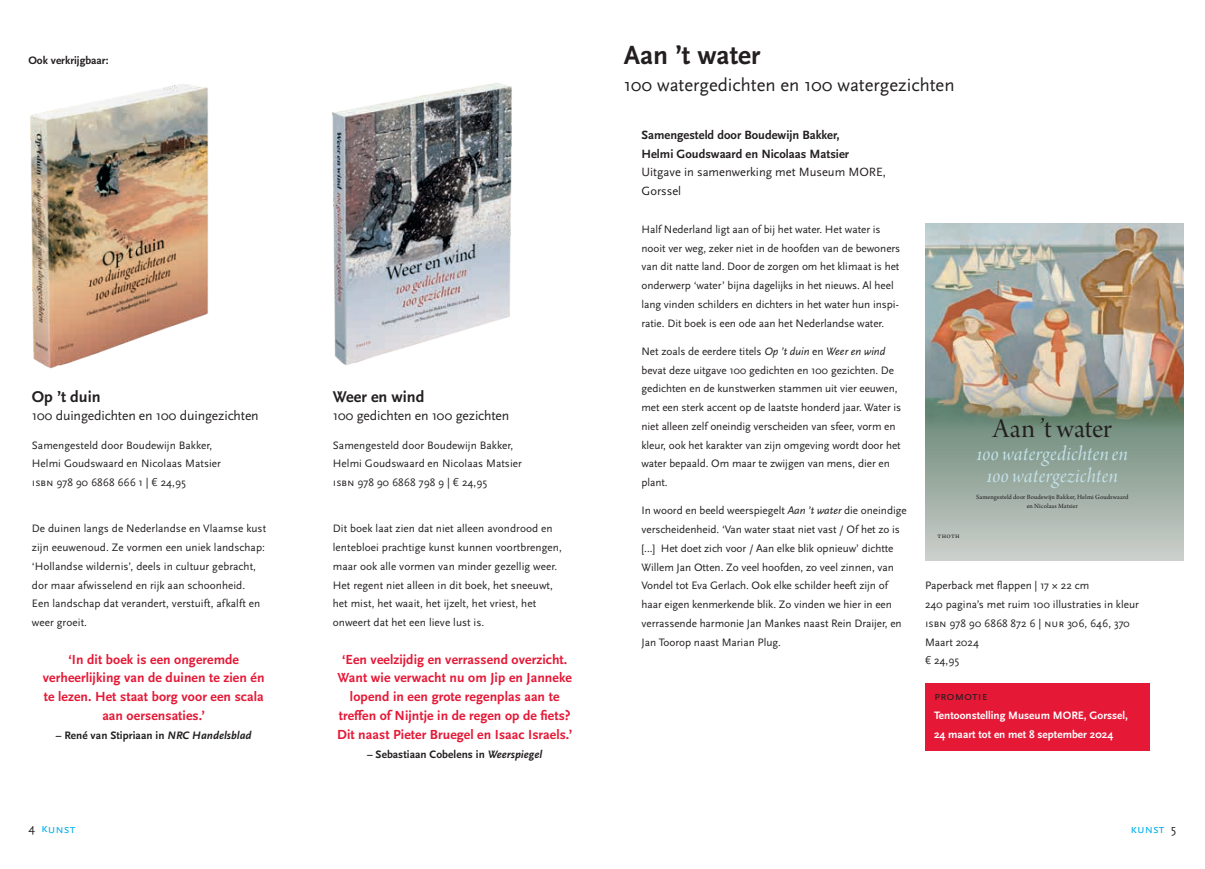
<style>
.page{position:relative;width:1205px;height:869px;background:#fff}
.page>*{position:absolute;margin:0;border:0;box-sizing:border-box;transform-origin:0 0}
.t1{font:29.12px "Arno Pro Display";color:#231f20}
.t2{font:700 27.5px "Scala Sans Pro";color:#231f20}
.t3{font:21.62px/21.6px "Arno Pro Italic Display";letter-spacing:.015em;color:#c3e1e8;text-align:center}
.t4{font:18.75px "Scala Sans Pro";color:#231f20}
.t5{font:700 16.25px "Scala Sans Pro";color:#231f20}
.t6{font:700 13.75px/18.8px "Scala Sans Pro";letter-spacing:.005em;color:#e51836;text-align:center}
.t7{font:13.75px "Scala Sans Pro";letter-spacing:-.01em;color:#231f20}
.t8{font:700 12.5px/18.8px "Scala Sans Pro";color:#231f20}
.t9{font:12.5px/18.8px "Scala Sans Pro";color:#231f20}
.t10{font:12.5px "Scala Sans Pro";color:#00aeef}
.t11{font:11.25px/18.8px "Scala Sans Pro";letter-spacing:-.005em;color:#231f20}
.t12{font:700 11.25px "Scala Sans Pro";letter-spacing:.005em;color:#231f20}
.t13{font:700 11.25px/18.8px "Scala Sans Pro";color:#fff}
.t14{font:7.5px "Arno Pro";letter-spacing:.04em;color:#231f20}
.t15{font:6.75px/9.1px "Arno Pro";letter-spacing:.015em;color:#231f20;text-align:center}
.s1{font-family:"Avenir"}
.s2{font-style:italic}
.s3{color:#231f20}
</style>
<div class="page">
<img style="left:925px;top:223px;width:258px;height:159px">
<svg style="left:925px;top:382px;width:258px;height:177px;background:#9ca99d"></svg>
<div style="left:925px;top:682px;width:225px;height:68px;background:#e51836"></div>
<img style="left:30px;top:84px;width:179px;height:285px">
<img style="left:332px;top:83px;width:180px;height:282px">
<p class="t12" style="left:28px;top:54px;width:82px">Ook verkrijgbaar:</p>
<h3 class="t5" style="left:32px;top:387px;width:70px">Op ’t duin</h3>
<p class="t7" style="left:32px;top:408px;width:228px">100 duingedichten en 100 duingezichten</p>
<p class="t11" style="left:32px;top:435px;width:191px">Samengesteld door Boudewijn Bakker,<br>Helmi Goudswaard en Nicolaas Matsier isbn 978 90 6868 666 1 | <span class="s1">€</span> 24,95</p>
<p class="t11" style="left:32px;top:519px;width:236px">De duinen langs de Nederlandse en Vlaamse kust zijn eeuwenoud. Ze vormen een uniek landschap: ‘Hollandse wildernis’, deels in cultuur gebracht, dor maar afwisselend en rijk aan schoonheid.<br>Een landschap dat verandert, verstuift, afkalft en weer groeit.</p>
<p class="t6" style="left:43px;top:649px;width:223px">‘In dit boek is een ongeremde verheerlijking van de duinen te zien én te lezen. Het staat borg voor een scala aan oersensaties.’</p>
<p class="t12" style="left:56px;top:728px;width:197px">– René van Stipriaan in <span class="s2">NRC Handelsblad</span></p>
<p class="t10" style="left:29px;top:820px;width:48px;rotate:1deg"><span class="s3">4</span> kunst</p>
<h3 class="t5" style="left:333px;top:387px;width:93px">Weer en wind</h3>
<p class="t7" style="left:333px;top:408px;width:178px">100 gedichten en 100 gezichten</p>
<p class="t11" style="left:333px;top:435px;width:191px">Samengesteld door Boudewijn Bakker,<br>Helmi Goudswaard en Nicolaas Matsier isbn 978 90 6868 798 9 | <span class="s1">€</span> 24,95</p>
<p class="t11" style="left:333px;top:519px;width:230px">Dit boek laat zien dat niet alleen avondrood en lentebloei prachtige kunst kunnen voortbrengen, maar ook alle vormen van minder gezellig weer.<br>Het regent niet alleen in dit boek, het sneeuwt, het mist, het waait, het ijzelt, het vriest, het onweert dat het een lieve lust is.</p>
<p class="t6" style="left:337px;top:649px;width:237px">‘Een veelzijdig en verrassend overzicht.<br>Want wie verwacht nu om Jip en Janneke lopend in een grote regenplas aan te treffen of Nijntje in de regen op de fiets?<br>Dit naast Pieter Bruegel en Isaac Israels.’</p>
<p class="t12" style="left:367px;top:747px;width:177px">– Sebastiaan Cobelens in <span class="s2">Weerspiegel</span></p>
<h2 class="t2" style="left:624px;top:39px;width:138px">Aan ’t water</h2>
<h3 class="t4" style="left:624px;top:74px;width:332px">100 watergedichten en 100 watergezichten</h3>
<p class="t8" style="left:641px;top:125px;width:209px">Samengesteld door Boudewijn Bakker,<br>Helmi Goudswaard en Nicolaas Matsier</p>
<p class="t9" style="left:641px;top:163px;width:246px">Uitgave in samenwerking met Museum MORE,<br>Gorssel</p>
<p class="t11" style="left:641px;top:220px;width:260px">Half Nederland ligt aan of bij het water. Het water is nooit ver weg, zeker niet in de hoofden van de bewoners van dit natte land. Door de zorgen om het klimaat is het onderwerp ‘water’ bijna dagelijks in het nieuws. Al heel lang vinden schilders en dichters in het water hun inspi&shy;ratie. Dit boek is een ode aan het Nederlandse water.</p>
<p class="t11" style="left:641px;top:341px;width:261px">Net zoals de eerdere titels <span class="s2">Op ’t duin</span> en <span class="s2">Weer en wind </span>bevat deze uitgave 100 gedichten en 100 gezichten. De gedichten en de kunstwerken stammen uit vier eeuwen, met een sterk accent op de laatste honderd jaar. Water is niet alleen zelf oneindig verscheiden van sfeer, vorm en kleur, ook het karakter van zijn omgeving wordt door het water bepaald. Om maar te zwijgen van mens, dier en plant.</p>
<p class="t11" style="left:641px;top:501px;width:267px">In woord en beeld weerspiegelt <span class="s2">Aan ’t water</span> die oneindige verscheidenheid. ‘Van water staat niet vast / Of het zo is [...] Het doet zich voor / Aan elke blik opnieuw’ dichtte Willem Jan Otten. Zo veel hoofden, zo veel zinnen, van Vondel tot Eva Gerlach. Ook elke schilder heeft zijn of haar eigen kenmerkende blik. Zo vinden we hier in een verrassende harmonie Jan Mankes naast Rein Draijer, en Jan Toorop naast Marian Plug.</p>
<p class="t14" style="left:937px;top:531px;width:24px">thoth</p>
<h1 class="t1" style="left:993px;top:412px;width:121px">Aan ’t water</h1>
<h3 class="t3" style="left:976px;top:444px;width:153px">100 watergedichten en<br>100 watergezichten</h3>
<p class="t15" style="left:976px;top:492px;width:154px">Samengesteld door Boudewijn Bakker, Helmi Goudswaard en Nicolaas Matsier</p>
<p class="t11" style="left:925px;top:576px;width:215px">Paperback met flappen | 17 22 cm<br>240 pagina’s met ruim 100 illustraties in kleur isbn 978 90 6868 872 6 | nur 306, 646, 370<br>Maart 2024<br><span class="s1">€</span> 24,95</p>
<p class="t9" style="left:934px;top:686px;width:55px">promotie</p>
<p class="t13" style="left:934px;top:705px;width:195px">Tentoonstelling Museum MORE, Gorssel,<br>24 maart tot en met 8 september 2024</p>
<p class="t10" style="left:1130px;top:821px;width:47px">kunst <span class="s3">5</span></p>
</div>
